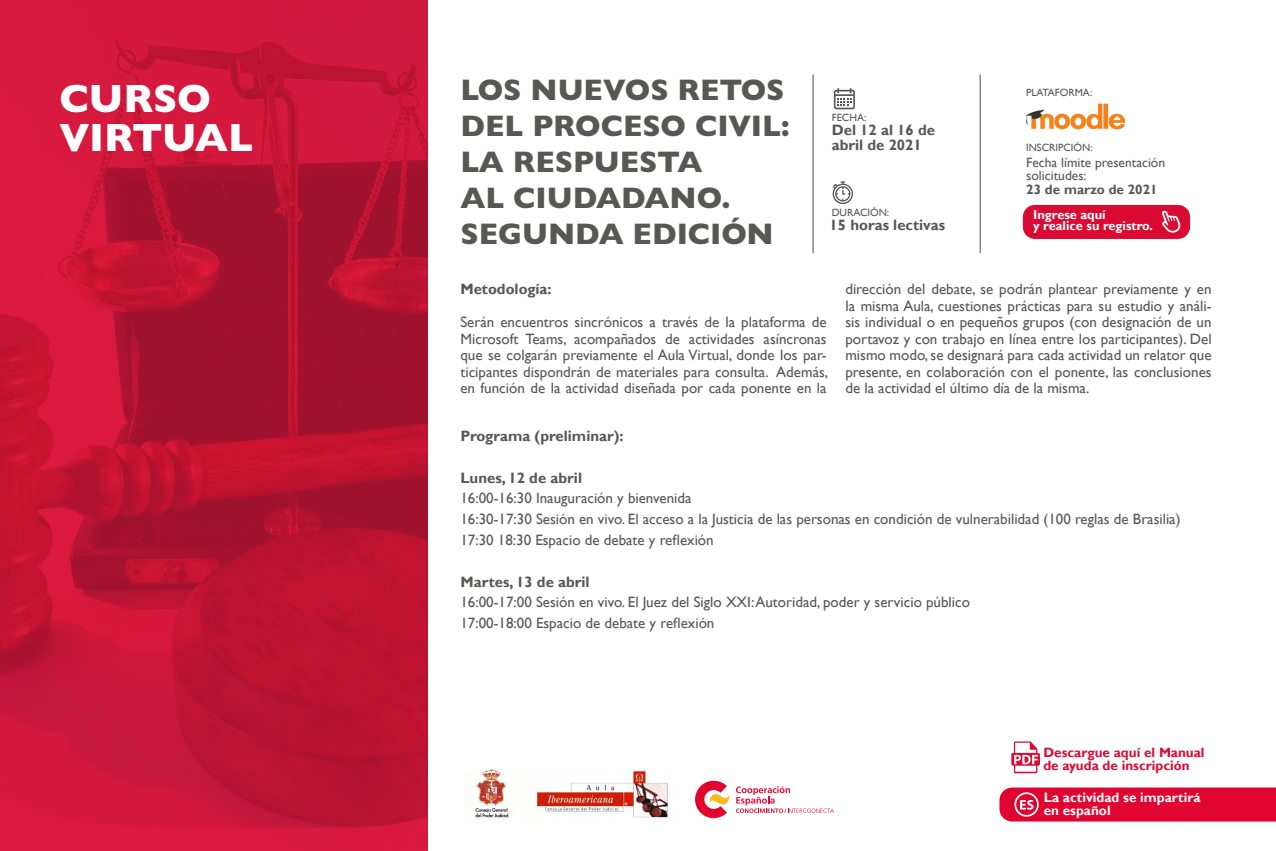
<style>
.page{position:relative;width:1276px;height:851px;background:#fff}
.page>*{position:absolute;margin:0;border:0;box-sizing:border-box;transform-origin:0 0}
.t1{font:800 39.75px/39px "Gill Sans";letter-spacing:-.005em;color:#fff}
.t2{font:800 30px/36px "Gill Sans";color:#575756}
.t3{font:15px/16.5px "Gill Sans";color:#575756;text-align:justify}
.t4{font:700 15px/15px "Gill Sans";color:#575756}
.t5{font:700 13.5px/13.5px "Gill Sans";color:#db0a33}
.t6{font:13.5px/13.5px "Gill Sans";color:#575756}
.t7{font:700 13.5px/13.5px "Gill Sans";color:#fff}
.t8{font:700 13.5px "Gill Sans";color:#575756}
.t9{font:700 12.75px/11.4px "Gill Sans";color:#fff}
.t10{font:10.5px "Gill Sans";color:#575756}
</style>
<div class="page">
<svg style="left:999px;top:787px;width:277px;height:34px;background:#e30f39"></svg>
<svg style="left:1011px;top:741px;width:29px;height:32px"></svg>
<img style="left:0;top:0;width:427px;height:850px">
<hr style="left:812px;top:74px;width:2px;height:179px;background:#878787">
<hr style="left:979px;top:74px;width:2px;height:179px;background:#878787">
<img style="left:1026px;top:103px;width:99px;height:27px">
<div style="left:1023px;top:205px;width:167px;height:34px;background:#db0a33;border-radius:12px"></div>
<svg style="left:1162px;top:210px;width:18px;height:23px"></svg>
<svg style="left:736px;top:786px;width:98px;height:26px"></svg>
<svg style="left:695px;top:780px;width:34px;height:38px"></svg>
<img style="left:475px;top:769px;width:193px;height:49px">
<svg style="left:832px;top:181px;width:21px;height:23px"></svg>
<svg style="left:834px;top:88px;width:21px;height:21px"></svg>
<h1 class="t1" style="left:59px;top:79px;width:195px">CURSO<br>VIRTUAL</h1>
<h2 class="t2" style="left:460px;top:72px;width:331px">LOS NUEVOS RETOS<br>DEL PROCESO CIVIL:<br>LA RESPUESTA<br>AL CIUDADANO.<br>SEGUNDA EDICIÓN</h2>
<p class="t10" style="left:1026px;top:87px;width:68px">PLATAFORMA:</p>
<p class="t10" style="left:832px;top:111px;width:36px">FECHA:</p>
<p class="t4" style="left:832px;top:123px;width:105px">Del 12 al 16 de abril de 2021</p>
<p class="t10" style="left:1026px;top:141px;width:68px">INSCRIPCIÓN:</p>
<p class="t6" style="left:1026px;top:156px;width:140px">Fecha límite presentación solicitudes:</p>
<p class="t8" style="left:1026px;top:181px;width:133px">23 de marzo de 2021</p>
<p class="t9" style="left:1033px;top:209px;width:121px">Ingrese aquí<br>y realice su registro.</p>
<p class="t10" style="left:832px;top:206px;width:59px">DURACIÓN:</p>
<p class="t4" style="left:829px;top:218px;width:117px">15 horas lectivas</p>
<p class="t4" style="left:460px;top:282px;width:93px">Metodología:</p>
<p class="t3" style="left:460px;top:314px;width:369px">Serán encuentros sincrónicos a través de la plataforma de Microsoft Teams, acompañados de actividades asíncronas que se colgarán previamente el Aula Virtual, donde los par&shy;ticipantes dispondrán de materiales para consulta. Además, en función de la actividad diseñada por cada ponente en la</p>
<p class="t3" style="left:845px;top:281px;width:368px">dirección del debate, se podrán plantear previamente y en la misma Aula, cuestiones prácticas para su estudio y análi&shy;sis individual o en pequeños grupos (con designación de un portavoz y con trabajo en línea entre los participantes). Del mismo modo, se designará para cada actividad un relator que presente, en colaboración con el ponente, las conclusiones de la actividad el último día de la misma.</p>
<p class="t4" style="left:460px;top:429px;width:165px">Programa (preliminar):</p>
<p class="t4" style="left:460px;top:470px;width:123px">Lunes, 12 de abril</p>
<p class="t3" style="left:460px;top:488px;width:721px;line-height:20.7px;text-align:left">16:00-16:30 Inauguración y bienvenida<br>16:30-17:30 Sesión en vivo. El acceso a la Justicia de las personas en condición de vulnerabilidad (100 reglas de Brasilia)<br>17:30 18:30 Espacio de debate y reflexión</p>
<p class="t4" style="left:460px;top:574px;width:131px">Martes, 13 de abril</p>
<p class="t3" style="left:460px;top:592px;width:511px;line-height:20.7px">16:00-17:00 Sesión en vivo. El Juez del Siglo XXI: Autoridad, poder y servicio público<br>17:00-18:00 Espacio de debate y reflexión</p>
<p class="t5" style="left:1043px;top:745px;width:163px">Descargue aquí el Manual de ayuda de inscripción</p>
<p class="t7" style="left:1043px;top:790px;width:158px">La actividad se impartirá en español</p>
</div>
